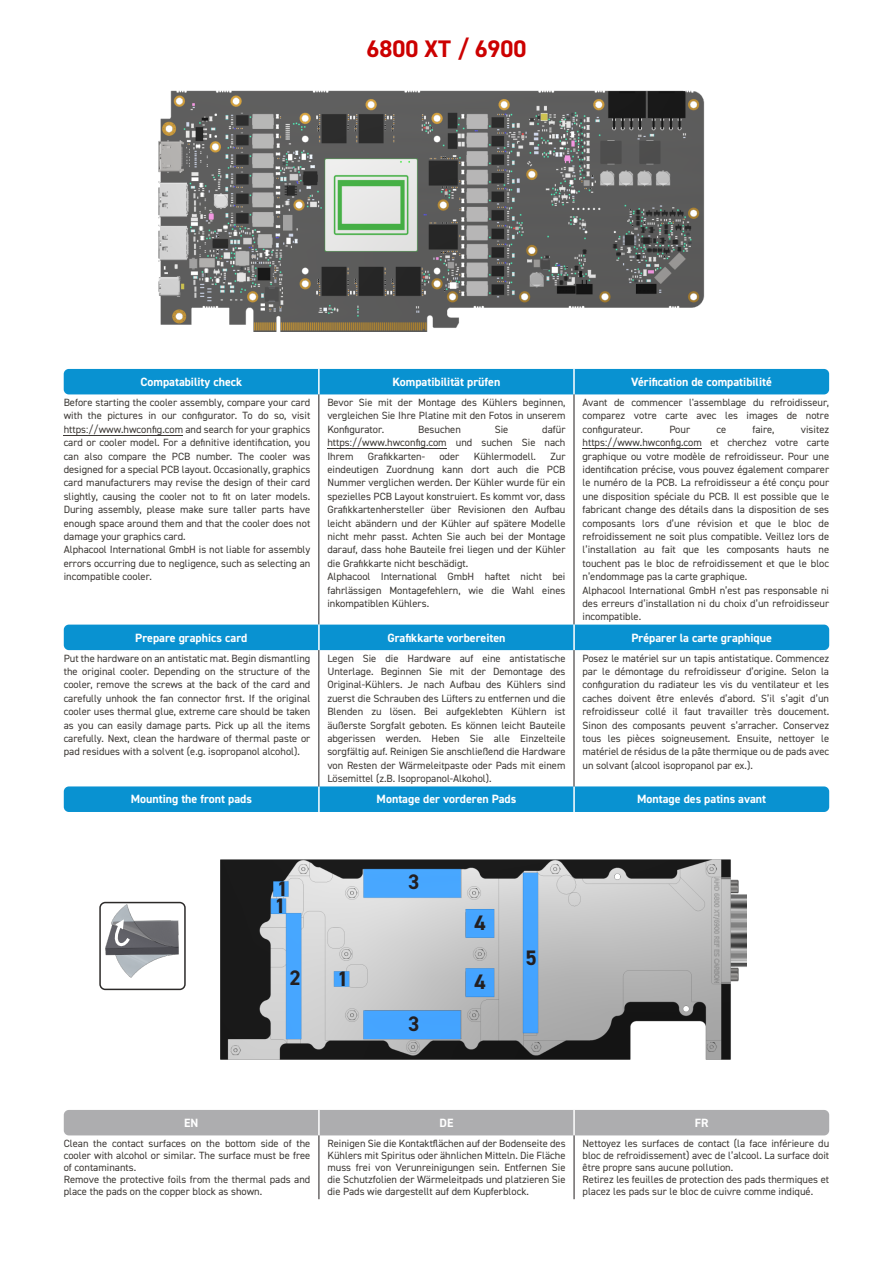
<style>
.page{position:relative;width:893px;height:1263px;background:#fff}
.page>*{position:absolute;margin:0;border:0;box-sizing:border-box;transform-origin:0 0}
.t1{font:700 24px "DIN2014";color:#c00}
.t2{font:700 21px/17.1px "DIN2014";color:#231f20}
.t3{font:700 12px "DIN2014";color:#fff}
.t4{font:10.5px/13.4px "DIN2014";color:#3c3834;text-align:justify}
</style>
<div class="page">
<div style="left:64px;top:369px;width:765px;height:25px;background:#0992d1;border-radius:5px"></div>
<hr style="left:318px;top:369px;width:2px;height:25px;background:#fff">
<hr style="left:573px;top:369px;width:2px;height:25px;background:#fff">
<hr style="left:64px;top:435px;width:119px;height:1px;background:#3c3834">
<hr style="left:327px;top:448px;width:120px;height:1px;background:#3c3834">
<hr style="left:582px;top:448px;width:120px;height:1px;background:#3c3834">
<hr style="left:318px;top:394px;width:1px;height:231px;background:#231f20">
<hr style="left:574px;top:394px;width:1px;height:231px;background:#231f20">
<div style="left:64px;top:625px;width:765px;height:25px;background:#0992d1;border-radius:5px"></div>
<hr style="left:318px;top:625px;width:2px;height:25px;background:#fff">
<hr style="left:573px;top:625px;width:2px;height:25px;background:#fff">
<div style="left:64px;top:786px;width:765px;height:26px;background:#0992d1;border-radius:5px"></div>
<hr style="left:318px;top:786px;width:2px;height:26px;background:#fff">
<hr style="left:573px;top:786px;width:2px;height:26px;background:#fff">
<hr style="left:318px;top:650px;width:1px;height:136px;background:#231f20">
<hr style="left:574px;top:650px;width:1px;height:136px;background:#231f20">
<img style="left:220px;top:859px;width:526px;height:201px">
<svg style="left:99px;top:902px;width:87px;height:88px"></svg>
<div style="left:64px;top:1110px;width:765px;height:25px;background:#adadaf;border-radius:5px"></div>
<hr style="left:318px;top:1110px;width:2px;height:25px;background:#fff">
<hr style="left:573px;top:1110px;width:2px;height:25px;background:#fff">
<hr style="left:319px;top:1135px;width:1px;height:64px;background:#231f20">
<hr style="left:574px;top:1135px;width:1px;height:64px;background:#231f20">
<img style="left:158px;top:90px;width:547px;height:241px">
<h1 class="t1" style="left:366px;top:38px;width:162px">6800 XT / 6900</h1>
<p class="t3" style="left:140px;top:376px;width:103px">Compatability check</p>
<p class="t3" style="left:393px;top:376px;width:109px">Kompatibilität prüfen</p>
<p class="t3" style="left:631px;top:376px;width:142px">Vérification de compatibilité</p>
<p class="t4" style="left:64px;top:396px;width:248px;text-align:left">Before starting the cooler assembly, compare your card with the pictures in our configurator. To do so, visit https://www.hwconfig.com and search for your graphics card or cooler model. For a definitive identification, you can also compare the PCB number. The cooler was designed for a special PCB layout. Occasionally, graphics card manufacturers may revise the design of their card slightly, causing the cooler not to fit on later models.<br>During assembly, please make sure taller parts have enough space around them and that the cooler does not damage your graphics card.<br>Alphacool International GmbH is not liable for assembly errors occurring due to negligence, such as selecting an incompatible cooler.</p>
<p class="t4" style="left:327px;top:396px;width:240px">Bevor Sie mit der Montage des Kühlers beginnen, vergleichen Sie Ihre Platine mit den Fotos in unserem Konfigurator.</p>
<p class="t4" style="left:582px;top:396px;width:248px">Avant de commencer l'assemblage du refroidisseur, comparez votre carte avec les images de notre configurateur.</p>
<p class="t4" style="left:418px;top:423px;width:44px">Besuchen</p>
<p class="t4" style="left:495px;top:423px;width:15px">Sie</p>
<p class="t4" style="left:327px;top:423px;width:240px;text-indent:215px">dafür https://www.hwconfig.com und suchen Sie nach Ihrem</p>
<p class="t4" style="left:582px;top:423px;width:248px;text-align:left;text-indent:218px">visitez https://www.hwconfig.com et cherchez votre carte graphique ou votre modèle de refroidisseur. Pour une identification précise, vous pouvez également comparer le numéro de la PCB. La refroidisseur a été conçu pour une disposition spéciale du PCB. Il est possible que le fabricant change des détails dans la disposition de ses composants lors d’une révision et que le bloc de refroidissement ne soit plus compatible. Veillez lors de l’installation au fait que les composants hauts ne touchent pas le bloc de refroidissement et que le bloc n’endommage pas la carte graphique.<br>Alphacool International GmbH n’est pas responsable ni des erreurs d’installation ni du choix d’un refroidisseur incompatible.</p>
<p class="t4" style="left:669px;top:423px;width:22px">Pour</p>
<p class="t4" style="left:716px;top:423px;width:11px">ce</p>
<p class="t4" style="left:752px;top:423px;width:24px">faire,</p>
<p class="t4" style="left:368px;top:450px;width:59px">Grafikkarten-</p>
<p class="t4" style="left:439px;top:450px;width:21px">oder</p>
<p class="t4" style="left:474px;top:450px;width:64px">Kühlermodell.</p>
<p class="t4" style="left:327px;top:450px;width:240px;text-align:left;text-indent:223px">Zur eindeutigen Zuordnung kann dort auch die PCB Nummer verglichen werden. Der Kühler wurde für ein spezielles PCB Layout konstruiert. Es kommt vor, dass Grafikkartenhersteller über Revisionen den Aufbau leicht abändern und der Kühler auf spätere Modelle nicht mehr passt. Achten Sie auch bei der Montage darauf, dass hohe Bauteile frei liegen und der Kühler die Grafikkarte nicht beschädigt.<br>Alphacool International GmbH haftet nicht bei fahrlässigen Montagefehlern, wie die Wahl eines inkompatiblen Kühlers.</p>
<p class="t3" style="left:135px;top:632px;width:114px">Prepare graphics card</p>
<p class="t3" style="left:387px;top:632px;width:120px">Grafikkarte vorbereiten</p>
<p class="t3" style="left:631px;top:632px;width:142px">Préparer la carte graphique</p>
<p class="t4" style="left:64px;top:652px;width:248px">Put the hardware on an antistatic mat. Begin dismantling the original cooler. Depending on the structure of the cooler, remove the screws at the back of the card and carefully unhook the fan connector first. If the original cooler uses thermal glue, extreme care should be taken as you can easily damage parts. Pick up all the items carefully. Next, clean the hardware of thermal paste or pad residues with a solvent (e.g. isopropanol alcohol).</p>
<p class="t4" style="left:327px;top:652px;width:240px">Legen Sie die Hardware auf eine antistatische Unterlage. Beginnen Sie mit der Demontage des Original-Kühlers. Je nach Aufbau des Kühlers sind zuerst die Schrauben des Lüfters zu entfernen und die Blenden zu lösen. Bei aufgeklebten Kühlern ist äußerste Sorgfalt geboten. Es können leicht Bauteile abgerissen werden. Heben Sie alle Einzelteile sorgfältig auf. Reinigen Sie anschließend die Hardware von Resten der Wärmeleitpaste oder Pads mit einem Lösemittel (z.B. Isopropanol-Alkohol).</p>
<p class="t4" style="left:582px;top:652px;width:248px">Posez le matériel sur un tapis antistatique. Commencez par le démontage du refroidisseur d’origine. Selon la configuration du radiateur les vis du ventilateur et les caches doivent être enlevés d’abord. S’il s’agit d’un refroidisseur collé il faut travailler très doucement.<br>Sinon des composants peuvent s’arracher. Conservez tous les pièces soigneusement. Ensuite, nettoyer le matériel de résidus de la pâte thermique ou de pads avec un solvant (alcool isopropanol par ex.).</p>
<p class="t3" style="left:131px;top:794px;width:123px">Mounting the front pads</p>
<p class="t3" style="left:377px;top:794px;width:141px">Montage der vorderen Pads</p>
<p class="t3" style="left:637px;top:794px;width:131px">Montage des patins avant</p>
<h2 class="t2" style="left:275px;top:882px;width:15px">1<br>1</h2>
<h2 class="t2" style="left:408px;top:875px;width:13px">3</h2>
<h2 class="t2" style="left:474px;top:915px;width:13px">4</h2>
<h2 class="t2" style="left:290px;top:971px;width:13px">2</h2>
<h2 class="t2" style="left:474px;top:975px;width:13px">4</h2>
<h2 class="t2" style="left:337px;top:971px;width:13px">1</h2>
<h2 class="t2" style="left:408px;top:1016px;width:13px">3</h2>
<h2 class="t2" style="left:525px;top:951px;width:13px">5</h2>
<p class="t3" style="left:184px;top:1117px;width:16px">EN</p>
<p class="t3" style="left:440px;top:1117px;width:15px">DE</p>
<p class="t3" style="left:695px;top:1117px;width:15px">FR</p>
<p class="t4" style="left:64px;top:1138px;width:248px;line-height:12px;text-align:left">Clean the contact surfaces on the bottom side of the cooler with alcohol or similar. The surface must be free of contaminants.<br>Remove the protective foils from the thermal pads and place the pads on the copper block as shown.</p>
<p class="t4" style="left:327px;top:1138px;width:240px;line-height:12px">Reinigen Sie die Kontaktflächen auf der Bodenseite des Kühlers mit Spiritus oder ähnlichen Mitteln. Die Fläche muss frei von Verunreinigungen sein. Entfernen Sie die Schutzfolien der Wärmeleitpads und platzieren Sie die Pads wie dargestellt auf dem Kupferblock.</p>
<p class="t4" style="left:583px;top:1138px;width:248px;line-height:12px;text-align:left">Nettoyez les surfaces de contact (la face inférieure du bloc de refroidissement) avec de l’alcool. La surface doit être propre sans aucune pollution.<br>Retirez les feuilles de protection des pads thermiques et placez les pads sur le bloc de cuivre comme indiqué.</p>
</div>
